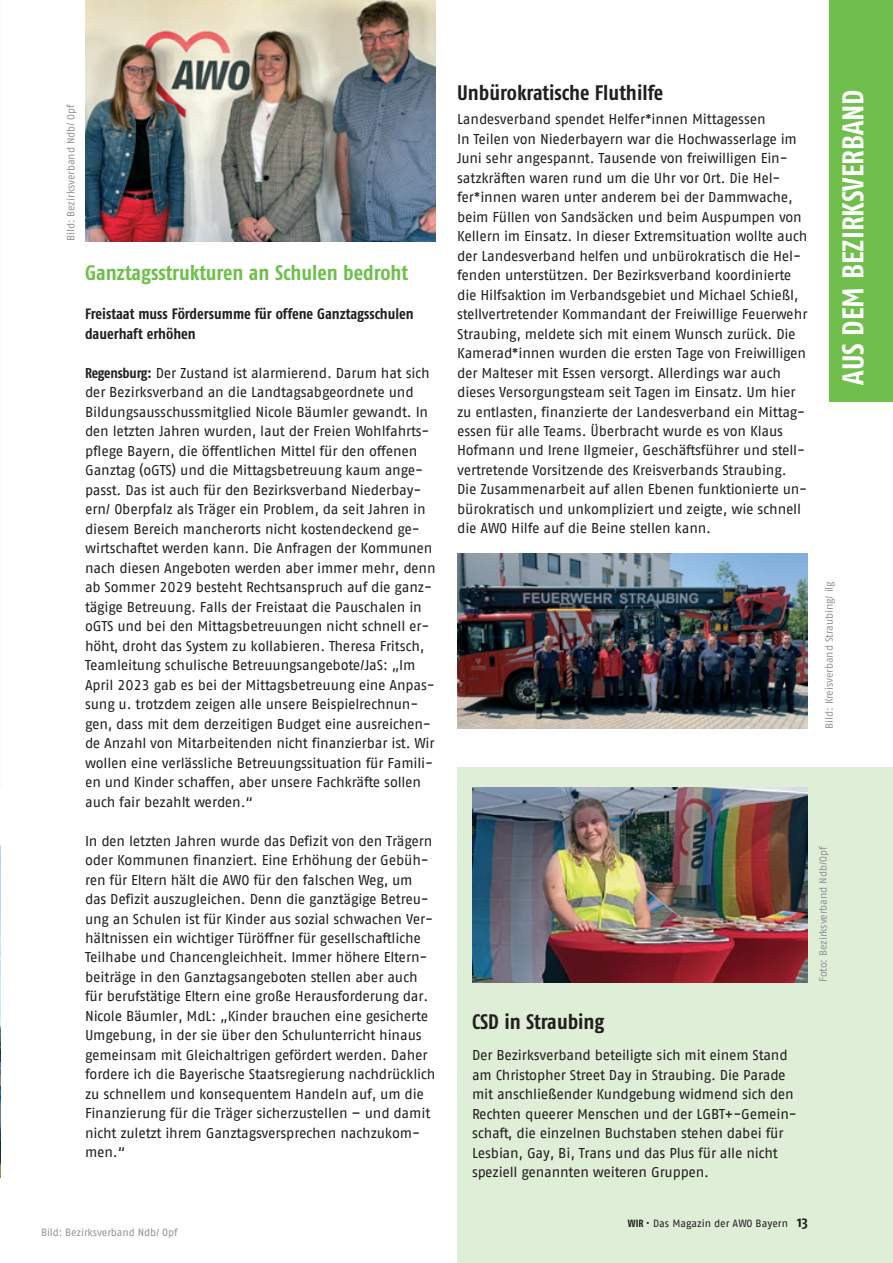
<style>
.page{position:relative;width:893px;height:1263px;background:#fff}
.page>*{position:absolute;margin:0;border:0;box-sizing:border-box;transform-origin:0 0}
.t1{font:700 30px "Fago Co";color:#fff}
.t2{font:700 21px "Fago Co";color:#231f20}
.t3{font:700 21px "Fago Co";color:#70bf4c}
.t4{font:700 15px/19.5px "Fago Co";color:#231f20}
.t5{font:14.25px/19.5px "AWO Fago Office";letter-spacing:-.01em;color:#231f20}
.t6{font:10.5px "AWO Fago Office";letter-spacing:-.01em;color:#939598}
.t7{font:10.5px "AWO Fago Office";color:#231f20}
.s1{font-family:"Fago Co";font-weight:700}
.s2{font-family:"Fago Co";font-weight:700;font-size:15px}
</style>
<div class="page">
<div style="left:457px;top:768px;width:436px;height:495px;background:#dfeed6"></div>
<div style="left:829px;top:0;width:64px;height:402px;background:#70bf4c"></div>
<img style="left:0;top:846px;width:1px;height:331px">
<img style="left:85px;top:0;width:351px;height:241px">
<img style="left:457px;top:553px;width:351px;height:176px">
<img style="left:472px;top:787px;width:336px;height:195px">
<p class="t6" style="left:65px;top:241px;width:138px;rotate:-90deg">Bild: Bezirksverband Ndb/ Opf</p>
<h2 class="t3" style="left:85px;top:260px;width:325px">Ganztagsstrukturen an Schulen bedroht</h2>
<p class="t4" style="left:85px;top:304px;width:330px">Freistaat muss Fördersumme für offene Ganztagsschulen dauerhaft erhöhen</p>
<p class="t5" style="left:85px;top:363px;width:352px"><span class="s1">Regensburg:</span> Der Zustand ist alarmierend. Darum hat sich der Bezirksverband an die Landtagsabgeordnete und Bildungsausschussmitglied Nicole Bäumler gewandt. In den letzten Jahren wurden, laut der Freien Wohlfahrts&shy;pflege Bayern, die öffentlichen Mittel für den offenen Ganztag (oGTS) und die Mittagsbetreuung kaum ange&shy;passt. Das ist auch für den Bezirksverband Niederbay&shy;ern/ Oberpfalz als Träger ein Problem, da seit Jahren in diesem Bereich mancherorts nicht kostendeckend ge&shy;wirtschaftet werden kann. Die Anfragen der Kommunen nach diesen Angeboten werden aber immer mehr, denn ab Sommer 2029 besteht Rechtsanspruch auf die ganz&shy;tägige Betreuung. Falls der Freistaat die Pauschalen in oGTS und bei den Mittagsbetreuungen nicht schnell er&shy;höht, droht das System zu kollabieren. Theresa Fritsch, Teamleitung schulische Betreuungsangebote/JaS: „Im April 2023 gab es bei der Mittagsbetreuung eine Anpas&shy;sung u. trotzdem zeigen alle unsere Beispielrechnun&shy;gen, dass mit dem derzeitigen Budget eine ausreichen&shy;de Anzahl von Mitarbeitenden nicht finanzierbar ist. Wir wollen eine verlässliche Betreuungssituation für Famili&shy;en und Kinder schaffen, aber unsere Fachkräfte sollen auch fair bezahlt werden.“</p>
<p class="t5" style="left:85px;top:831px;width:352px">In den letzten Jahren wurde das Defizit von den Trägern oder Kommunen finanziert. Eine Erhöhung der Gebüh&shy;ren für Eltern hält die AWO für den falschen Weg, um das Defizit auszugleichen. Denn die ganztägige Betreu&shy;ung an Schulen ist für Kinder aus sozial schwachen Ver&shy;hältnissen ein wichtiger Türöffner für gesellschaftliche Teilhabe und Chancengleichheit. Immer höhere Eltern&shy;beiträge in den Ganztagsangeboten stellen aber auch für berufstätige Eltern eine große Herausforderung dar.<br>Nicole Bäumler, MdL: „Kinder brauchen eine gesicherte Umgebung, in der sie über den Schulunterricht hinaus gemeinsam mit Gleichaltrigen gefördert werden. Daher fordere ich die Bayerische Staatsregierung nachdrücklich zu schnellem und konsequentem Handeln auf, um die Finanzierung für die Träger sicherzustellen – und damit nicht zuletzt ihrem Ganztagsversprechen nachzukom&shy;men.“</p>
<p class="t6" style="left:41px;top:1226px;width:138px">Bild: Bezirksverband Ndb/ Opf</p>
<h2 class="t2" style="left:457px;top:80px;width:207px">Unbürokratische Fluthilfe</h2>
<p class="t5" style="left:457px;top:109px;width:352px">Landesverband spendet Helfer*innen Mittagessen<br>In Teilen von Niederbayern war die Hochwasserlage im Juni sehr angespannt. Tausende von freiwilligen Ein&shy;satzkräften waren rund um die Uhr vor Ort. Die Hel&shy;fer*innen waren unter anderem bei der Dammwache, beim Füllen von Sandsäcken und beim Auspumpen von Kellern im Einsatz. In dieser Extremsituation wollte auch der Landesverband helfen und unbürokratisch die Hel&shy;fenden unterstützen. Der Bezirksverband koordinierte die Hilfsaktion im Verbandsgebiet und Michael Schießl, stellvertretender Kommandant der Freiwillige Feuerwehr Straubing, meldete sich mit einem Wunsch zurück. Die Kamerad*innen wurden die ersten Tage von Freiwilligen der Malteser mit Essen versorgt. Allerdings war auch dieses Versorgungsteam seit Tagen im Einsatz. Um hier zu entlasten, finanzierte der Landesverband ein Mittag&shy;essen für alle Teams. Überbracht wurde es von Klaus Hofmann und Irene Ilgmeier, Geschäftsführer und stell&shy;vertretende Vorsitzende des Kreisverbands Straubing.<br>Die Zusammenarbeit auf allen Ebenen funktionierte un&shy;bürokratisch und unkompliziert und zeigte, wie schnell die AWO Hilfe auf die Beine stellen kann.</p>
<h1 class="t1" style="left:835px;top:385px;width:297px;rotate:-90deg">AUS DEM BEZIRKSVERBAND</h1>
<p class="t6" style="left:823px;top:729px;width:149px;rotate:-90deg">Bild: Kreisverband Straubing/ ilg</p>
<h2 class="t2" style="left:472px;top:1009px;width:134px">CSD in Straubing</h2>
<p class="t5" style="left:472px;top:1045px;width:326px">Der Bezirksverband beteiligte sich mit einem Stand am Christopher Street Day in Straubing. Die Parade mit anschließender Kundgebung widmend sich den Rechten queerer Menschen und der LGBT+-Gemein&shy;schaft, die einzelnen Buchstaben stehen dabei für Lesbian, Gay, Bi, Trans und das Plus für alle nicht speziell genannten weiteren Gruppen.</p>
<p class="t6" style="left:817px;top:982px;width:137px;rotate:-90deg">Foto: Bezirksverband Ndb/Opf</p>
<p class="t7" style="left:628px;top:1217px;width:182px"><span class="s1">WIR</span> • Das Magazin der AWO Bayern <span class="s2">13</span></p>
</div>
